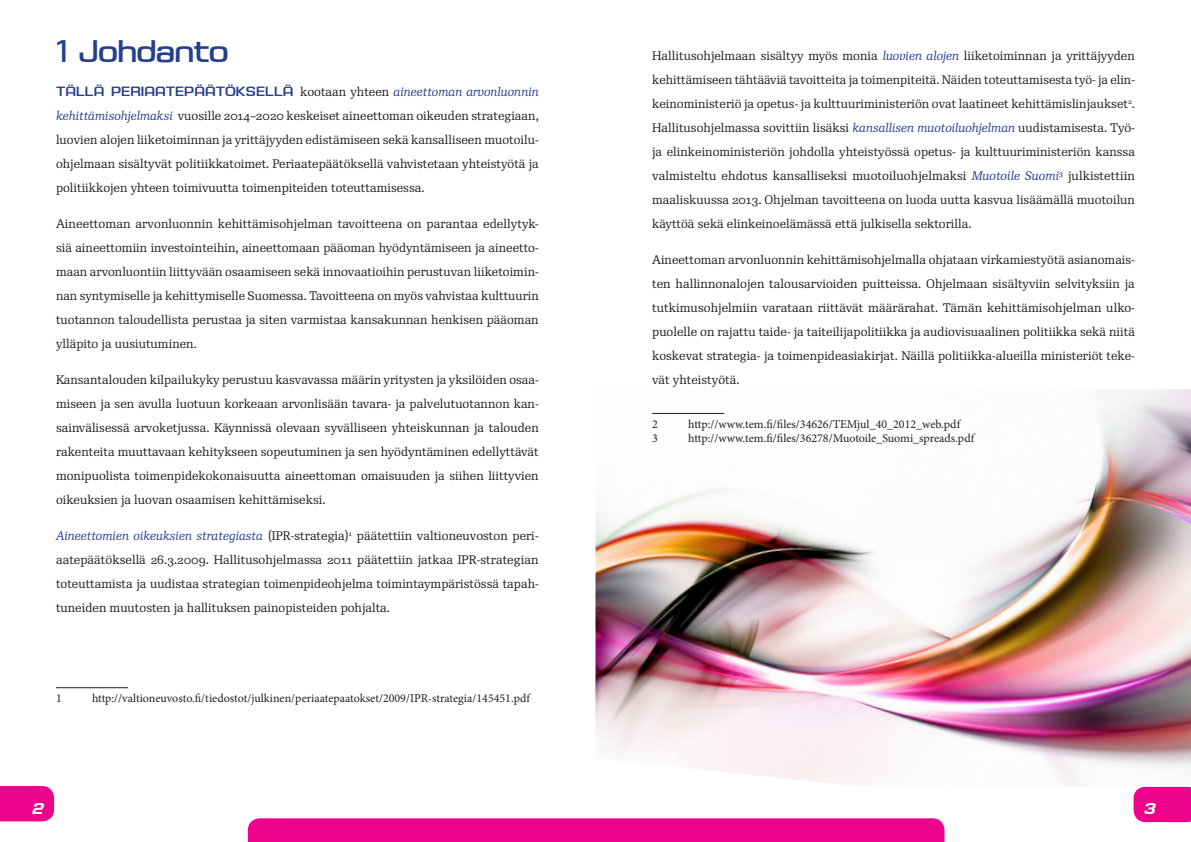
<style>
.page{position:relative;width:1191px;height:842px;background:#fff}
.page>*{position:absolute;margin:0;border:0;box-sizing:border-box;transform-origin:0 0}
.o1{font:500 28px "Saturn";letter-spacing:-.03em;color:#253f8e}
.Sivunro{font:14px "Saturn Bold Italique";color:#fff}
.l_ensi{font:12px/24px "Re Public Std";color:#231f20;text-align:justify}
.t1{font:12px "Minion Pro";color:#231f20}
.s1{font-family:"Saturn";font-weight:600;color:#253f8e}
.s2{font-style:italic;color:#253f8e}
</style>
<div class="page">
<div style="left:1133px;top:787px;width:58px;height:35px;background:#ed028c"></div>
<div style="left:0;top:786px;width:54px;height:35px;background:#ed028c"></div>
<div style="left:248px;top:818px;width:696px;height:24px;background:#ed028c"></div>
<img style="left:595px;top:389px;width:596px;height:398px">
<hr style="left:56px;top:687px;width:72px;height:1px;background:#231f20">
<hr style="left:652px;top:413px;width:72px;height:1px;background:#231f20">
<p class="o1" style="left:56px;top:32px;width:174px">1 Johdanto</p>
<p class="l_ensi" style="left:56px;top:80px;width:484px"><span class="s1">TÄLLÄ PERIAATEPÄÄTÖKSELLÄ</span> kootaan yhteen <span class="s2">aineettoman arvonluonnin kehittämisohjelmaksi</span> vuosille 2014–2020 keskeiset aineettoman oikeuden strategiaan, luovien alojen liiketoiminnan ja yrittäjyyden edistämiseen sekä kansalliseen muotoilu&shy;ohjelmaan sisältyvät politiikkatoimet. Periaatepäätöksellä vahvistetaan yhteistyötä ja politiikkojen yhteen toimivuutta toimenpiteiden toteuttamisessa.</p>
<p class="l_ensi" style="left:56px;top:212px;width:484px">Aineettoman arvonluonnin kehittämisohjelman tavoitteena on parantaa edellytyk&shy;siä aineettomiin investointeihin, aineettomaan pääoman hyödyntämiseen ja aineetto&shy;maan arvonluontiin liittyvään osaamiseen sekä innovaatioihin perustuvan liiketoimin&shy;nan syntymiselle ja kehittymiselle Suomessa. Tavoitteena on myös vahvistaa kulttuurin tuotannon taloudellista perustaa ja siten varmistaa kansakunnan henkisen pääoman ylläpito ja uusiutuminen.</p>
<p class="l_ensi" style="left:56px;top:368px;width:484px">Kansantalouden kilpailukyky perustuu kasvavassa määrin yritysten ja yksilöiden osaa&shy;miseen ja sen avulla luotuun korkeaan arvonlisään tavara- ja palvelutuotannon kan&shy;sainvälisessä arvoketjussa. Käynnissä olevaan syvälliseen yhteiskunnan ja talouden rakenteita muuttavaan kehitykseen sopeutuminen ja sen hyödyntäminen edellyttävät monipuolista toimenpidekokonaisuutta aineettoman omaisuuden ja siihen liittyvien oikeuksien ja luovan osaamisen kehittämiseksi.</p>
<p class="l_ensi" style="left:56px;top:524px;width:484px"><span class="s2">Aineettomien oikeuksien strategiasta</span> (IPR-strategia)<sup>1</sup> päätettiin valtioneuvoston peri&shy;aatepäätöksellä 26.3.2009. Hallitusohjelmassa 2011 päätettiin jatkaa IPR-strategian toteuttamista ja uudistaa strategian toimenpideohjelma toimintaympäristössä tapah&shy;tuneiden muutosten ja hallituksen painopisteiden pohjalta.</p>
<p class="t1" style="left:56px;top:690px;width:7px">1</p>
<p class="t1" style="left:92px;top:690px;width:439px">http://valtioneuvosto.fi/tiedostot/julkinen/periaatepaatokset/2009/IPR-strategia/145451.pdf</p>
<p class="l_ensi" style="left:652px;top:44px;width:484px">Hallitusohjelmaan sisältyy myös monia <span class="s2">luovien alojen</span> liiketoiminnan ja yrittäjyyden kehittämiseen tähtääviä tavoitteita ja toimenpiteitä. Näiden toteuttamisesta työ- ja elin&shy;keinoministeriö ja opetus- ja kulttuuriministeriön ovat laatineet kehittämislinjaukset<sup>2</sup>.</p>
<p class="l_ensi" style="left:652px;top:116px;width:484px">Hallitusohjelmassa sovittiin lisäksi <span class="s2">kansallisen muotoiluohjelman</span> uudistamisesta. Työ&shy;ja elinkeinoministeriön johdolla yhteistyössä opetus- ja kulttuuriministeriön kanssa valmisteltu ehdotus kansalliseksi muotoiluohjelmaksi <span class="s2">Muotoile Suomi</span><sup>3</sup> julkistettiin maaliskuussa 2013. Ohjelman tavoitteena on luoda uutta kasvua lisäämällä muotoilun käyttöä sekä elinkeinoelämässä että julkisella sektorilla.</p>
<p class="l_ensi" style="left:652px;top:248px;width:484px">Aineettoman arvonluonnin kehittämisohjelmalla ohjataan virkamiestyötä asianomais&shy;ten hallinnonalojen talousarvioiden puitteissa. Ohjelmaan sisältyviin selvityksiin ja tutkimusohjelmiin varataan riittävät määrärahat. Tämän kehittämisohjelman ulko&shy;puolelle on rajattu taide- ja taiteilijapolitiikka ja audiovisuaalinen politiikka sekä niitä koskevat strategia- ja toimenpideasiakirjat. Näillä politiikka-alueilla ministeriöt teke&shy;vät yhteistyötä.</p>
<p class="t1" style="left:652px;top:416px;width:7px">2</p>
<p class="t1" style="left:688px;top:416px;width:273px">http://www.tem.fi/files/34626/TEMjul_40_2012_web.pdf</p>
<p class="t1" style="left:652px;top:430px;width:7px">3</p>
<p class="t1" style="left:688px;top:430px;width:287px">http://www.tem.fi/files/36278/Muotoile_Suomi_spreads.pdf</p>
<p class="Sivunro" style="left:32px;top:799px;width:13px">2</p>
<p class="Sivunro" style="left:1144px;top:799px;width:13px">3</p>
</div>
